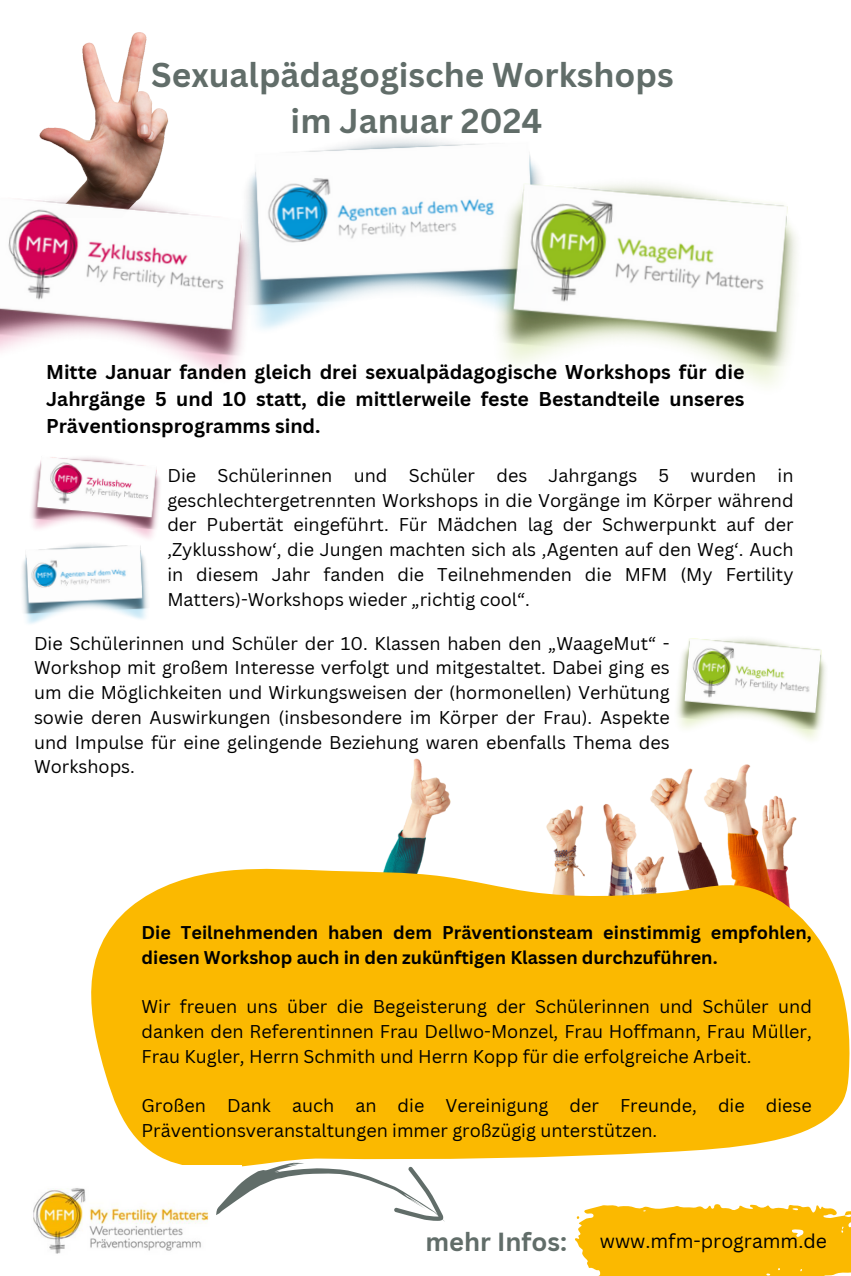
<style>
.page{position:relative;width:851px;height:1276px;background:#fff}
.page>*{position:absolute;margin:0;border:0;box-sizing:border-box;transform-origin:0 0}
.t1{font:700 33.45px/46.2px "Canva Sans";color:#616d69;text-align:center}
.t2{font:700 25.5px "Canva Sans";color:#616d69}
.t3{font:700 19.5px/27px "Canva Sans";color:#000;text-align:justify}
.t4{font:19.35px "Canva Sans";color:#000}
.t5{font:18px/24.8px "Canva Sans";color:#000;text-align:justify}
.t6{font:700 18px/24.8px "Canva Sans";color:#000}
</style>
<div class="page">
<img style="left:264px;top:139px;width:267px;height:190px">
<img style="left:484px;top:162px;width:313px;height:224px">
<img style="left:39px;top:32px;width:218px;height:146px">
<img style="left:0;top:178px;width:264px;height:198px">
<img style="left:31px;top:457px;width:129px;height:80px">
<img style="left:22px;top:537px;width:129px;height:87px">
<img style="left:677px;top:638px;width:149px;height:97px">
<img style="left:384px;top:735px;width:433px;height:132px">
<svg style="left:91px;top:867px;width:759px;height:298px;background:#fabf1e"></svg>
<img style="left:33px;top:1188px;width:176px;height:66px">
<svg style="left:575px;top:1204px;width:275px;height:72px;background:#fbbf18"></svg>
<svg style="left:212px;top:1151px;width:232px;height:70px"></svg>
<p class="t1" style="left:151px;top:50px;width:524px">Sexualpädagogische Workshops im Januar 2024</p>
<p class="t3" style="left:46px;top:358px;width:700px">Mitte Januar fanden gleich drei sexualpädagogische Workshops für die Jahrgänge 5 und 10 statt, die mittlerweile feste Bestandteile unseres Präventionsprogramms sind.</p>
<p class="t5" style="left:167px;top:462px;width:627px">Die Schülerinnen und Schüler des Jahrgangs 5 wurden in geschlechtergetrennten Workshops in die Vorgänge im Körper während der Pubertät eingeführt. Für Mädchen lag der Schwerpunkt auf der ‚Zyklusshow‘, die Jungen machten sich als ‚Agenten auf den Weg‘. Auch in diesem Jahr fanden die Teilnehmenden die MFM (My Fertility Matters)-Workshops wieder „richtig cool“.</p>
<p class="t5" style="left:34px;top:630px;width:637px">Die Schülerinnen und Schüler der 10. Klassen haben den „WaageMut“ - Workshop mit großem Interesse verfolgt und mitgestaltet. Dabei ging es um die Möglichkeiten und Wirkungsweisen der (hormonellen) Verhütung sowie deren Auswirkungen (insbesondere im Körper der Frau). Aspekte und Impulse für eine gelingende Beziehung waren ebenfalls Thema des Workshops.</p>
<h3 class="t6" style="left:141px;top:919px;width:671px">Die Teilnehmenden haben dem Präventionsteam einstimmig empfohlen, diesen Workshop auch in den zukünftigen Klassen durchzuführen.</h3>
<p class="t5" style="left:141px;top:993px;width:672px">Wir freuen uns über die Begeisterung der Schülerinnen und Schüler und danken den Referentinnen Frau Dellwo-Monzel, Frau Hoffmann, Frau Müller, Frau Kugler, Herrn Schmith und Herrn Kopp für die erfolgreiche Arbeit.</p>
<p class="t5" style="left:141px;top:1092px;width:672px">Großen Dank auch an die Vereinigung der Freunde, die diese<br>Präventionsveranstaltungen immer großzügig unterstützen.</p>
<p class="t2" style="left:425px;top:1224px;width:143px">mehr Infos:</p>
<p class="t4" style="left:600px;top:1227px;width:229px">www.mfm-programm.de</p>
</div>
